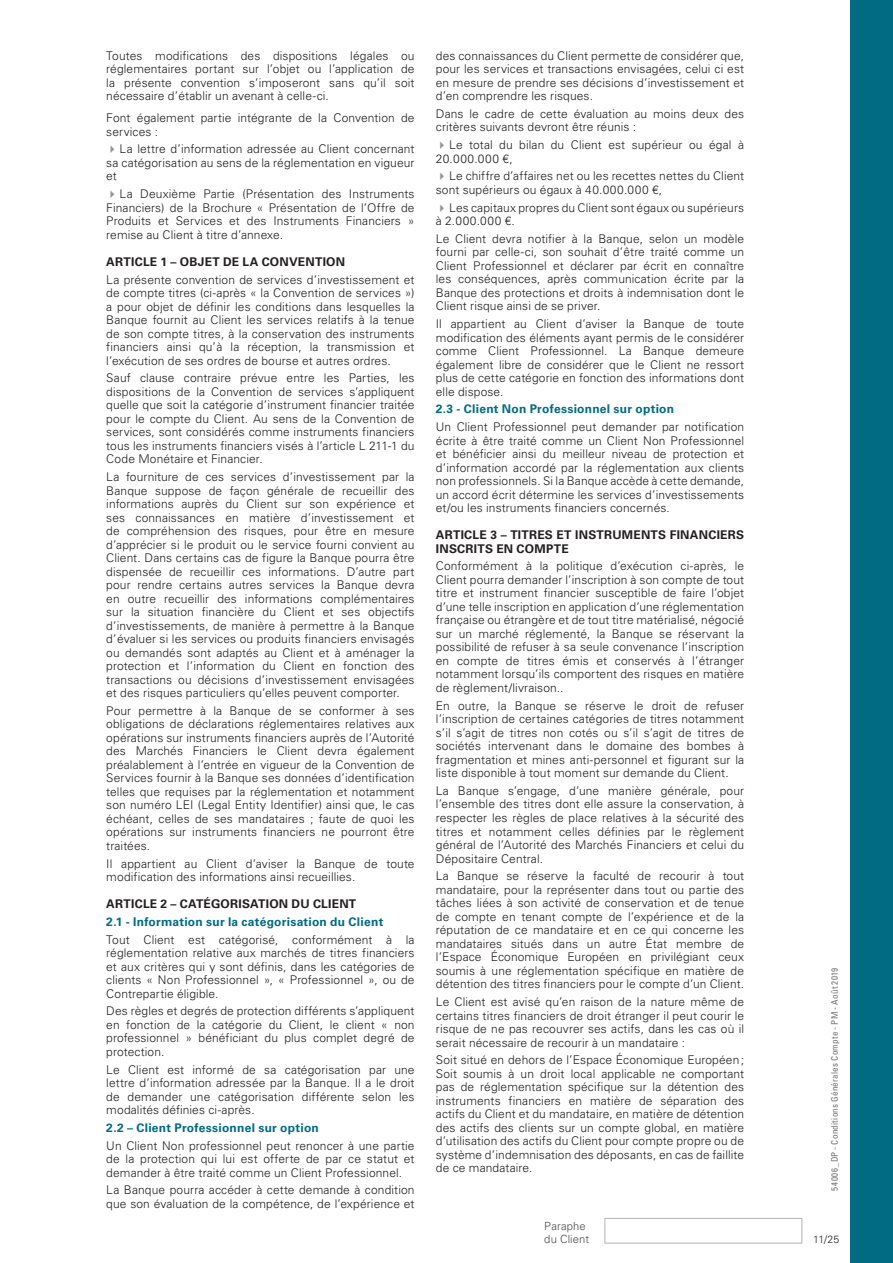
<style>
.page{position:relative;width:893px;height:1263px;background:#fff}
.page>*{position:absolute;margin:0;border:0;box-sizing:border-box;transform-origin:0 0}
.t1{font:300 12px/13.5px "Univers LT Std";letter-spacing:.01em;color:#231f20;text-align:justify}
.t2{font:700 12px/13.5px "Univers LT Std";letter-spacing:.02em;color:#231f20}
.t3{font:700 12px "Univers LT Std";letter-spacing:.02em;color:#006b83}
.t4{font:300 11.25px/13.5px "Univers LT Std";letter-spacing:.01em;color:#4b4c4d}
.t5{font:300 10.5px "Univers LT Std";color:#231f20}
.t6{font:condensed 9px "Univers LT Std";letter-spacing:.03em;color:#717275}
.s1{color:#939598}
</style>
<div class="page">
<div style="left:850px;top:0;width:43px;height:1263px;background:#006b83"></div>
<div style="left:604px;top:1218px;width:198px;height:25px;border:1px solid #afb4b9"></div>
<p class="t1" style="left:106px;top:49px;width:310px">Toutes modifications des dispositions légales ou réglementaires portant sur l’objet ou l’application de la présente convention s’imposeront sans qu’il soit nécessaire d’établir un avenant à celle-ci.</p>
<p class="t1" style="left:106px;top:111px;width:310px">Font également partie intégrante de la Convention de services :</p>
<p class="t1" style="left:106px;top:142px;width:310px"><span class="s1">✔</span>La lettre d’information adressée au Client concernant sa catégorisation au sens de la réglementation en vigueur et</p>
<p class="t1" style="left:106px;top:187px;width:310px"><span class="s1">✔</span>La Deuxième Partie (Présentation des Instruments Financiers) de la Brochure « Présentation de l’Offre de Produits et Services et des Instruments Financiers » remise au Client à titre d’annexe.</p>
<p class="t2" style="left:106px;top:255px;width:240px">ARTICLE 1 – OBJET DE LA CONVENTION</p>
<p class="t1" style="left:106px;top:272px;width:310px">La présente convention de services d’investissement et de compte titres (ci-après « la Convention de services ») a pour objet de définir les conditions dans lesquelles la Banque fournit au Client les services relatifs à la tenue de son compte titres, à la conservation des instruments financiers ainsi qu’à la réception, la transmission et l’exécution de ses ordres de bourse et autres ordres.</p>
<p class="t1" style="left:106px;top:371px;width:310px">Sauf clause contraire prévue entre les Parties, les dispositions de la Convention de services s’appliquent quelle que soit la catégorie d’instrument financier traitée pour le compte du Client. Au sens de la Convention de services, sont considérés comme instruments financiers tous les instruments financiers visés à l’article L 211-1 du Code Monétaire et Financier.</p>
<p class="t1" style="left:106px;top:470px;width:310px">La fourniture de ces services d’investissement par la Banque suppose de façon générale de recueillir des informations auprès du Client sur son expérience et ses connaissances en matière d’investissement et de compréhension des risques, pour être en mesure d’apprécier si le produit ou le service fourni convient au Client. Dans certains cas de figure la Banque pourra être dispensée de recueillir ces informations. D’autre part pour rendre certains autres services la Banque devra en outre recueillir des informations complémentaires sur la situation financière du Client et ses objectifs d’investissements, de manière à permettre à la Banque d’évaluer si les services ou produits financiers envisagés ou demandés sont adaptés au Client et à aménager la protection et l’information du Client en fonction des transactions ou décisions d’investissement envisagées et des risques particuliers qu’elles peuvent comporter.</p>
<p class="t1" style="left:106px;top:704px;width:310px">Pour permettre à la Banque de se conformer à ses obligations de déclarations réglementaires relatives aux opérations sur instruments financiers auprès de l’Autorité des Marchés Financiers le Client devra également préalablement à l’entrée en vigueur de la Convention de Services fournir à la Banque ses données d’identification telles que requises par la réglementation et notamment son numéro LEI (Legal Entity Identifier) ainsi que, le cas échéant, celles de ses mandataires ; faute de quoi les opérations sur instruments financiers ne pourront être traitées.</p>
<p class="t1" style="left:106px;top:856px;width:310px">Il appartient au Client d’aviser la Banque de toute modification des informations ainsi recueillies.</p>
<p class="t2" style="left:106px;top:897px;width:251px">ARTICLE 2 – CATÉGORISATION DU CLIENT</p>
<p class="t3" style="left:106px;top:914px;width:279px">2.1 - Information sur la catégorisation du Client</p>
<p class="t1" style="left:106px;top:932px;width:310px">Tout Client est catégorisé, conformément à la réglementation relative aux marchés de titres financiers et aux critères qui y sont définis, dans les catégories de clients « Non Professionnel », « Professionnel », ou de Contrepartie éligible.</p>
<p class="t1" style="left:106px;top:1004px;width:310px">Des règles et degrés de protection différents s’appliquent en fonction de la catégorie du Client, le client « non professionnel » bénéficiant du plus complet degré de protection.</p>
<p class="t1" style="left:106px;top:1062px;width:310px">Le Client est informé de sa catégorisation par une lettre d’information adressée par la Banque. Il a le droit de demander une catégorisation différente selon les modalités définies ci-après.</p>
<p class="t3" style="left:106px;top:1120px;width:214px">2.2 – Client Professionnel sur option</p>
<p class="t1" style="left:106px;top:1138px;width:310px">Un Client Non professionnel peut renoncer à une partie de la protection qui lui est offerte de par ce statut et demander à être traité comme un Client Professionnel.</p>
<p class="t1" style="left:106px;top:1183px;width:310px">La Banque pourra accéder à cette demande à condition que son évaluation de la compétence, de l’expérience et</p>
<p class="t1" style="left:436px;top:49px;width:310px">des connaissances du Client permette de considérer que, pour les services et transactions envisagées, celui ci est en mesure de prendre ses décisions d’investissement et d’en comprendre les risques.</p>
<p class="t1" style="left:436px;top:107px;width:310px">Dans le cadre de cette évaluation au moins deux des critères suivants devront être réunis :</p>
<p class="t1" style="left:436px;top:138px;width:310px"><span class="s1">✔</span>Le total du bilan du Client est supérieur ou égal à<br>20.000.000 €,</p>
<p class="t1" style="left:436px;top:169px;width:310px"><span class="s1">✔</span>Le chiffre d’affaires net ou les recettes nettes du Client sont supérieurs ou égaux à 40.000.000 €,</p>
<p class="t1" style="left:436px;top:201px;width:310px"><span class="s1">✔</span>Les capitaux propres du Client sont égaux ou supérieurs à 2.000.000 €.</p>
<p class="t1" style="left:436px;top:232px;width:310px">Le Client devra notifier à la Banque, selon un modèle fourni par celle-ci, son souhait d’être traité comme un Client Professionnel et déclarer par écrit en connaître les conséquences, après communication écrite par la Banque des protections et droits à indemnisation dont le Client risque ainsi de se priver.</p>
<p class="t1" style="left:436px;top:317px;width:310px">Il appartient au Client d’aviser la Banque de toute modification des éléments ayant permis de le considérer comme Client Professionnel. La Banque demeure également libre de considérer que le Client ne ressort plus de cette catégorie en fonction des informations dont elle dispose.</p>
<p class="t3" style="left:436px;top:402px;width:240px">2.3 - Client Non Professionnel sur option</p>
<p class="t1" style="left:436px;top:420px;width:310px">Un Client Professionnel peut demander par notification écrite à être traité comme un Client Non Professionnel et bénéficier ainsi du meilleur niveau de protection et d’information accordé par la réglementation aux clients non professionnels. Si la Banque accède à cette demande, un accord écrit détermine les services d’investissements et/ou les instruments financiers concernés.</p>
<p class="t2" style="left:436px;top:528px;width:310px">ARTICLE 3 – TITRES ET INSTRUMENTS FINANCIERS<br>INSCRITS EN COMPTE</p>
<p class="t1" style="left:436px;top:559px;width:310px">Conformément à la politique d’exécution ci-après, le Client pourra demander l’inscription à son compte de tout titre et instrument financier susceptible de faire l’objet d’une telle inscription en application d’une réglementation française ou étrangère et de tout titre matérialisé, négocié sur un marché réglementé, la Banque se réservant la possibilité de refuser à sa seule convenance l’inscription en compte de titres émis et conservés à l’étranger notamment lorsqu’ils comportent des risques en matière de règlement/livraison..</p>
<p class="t1" style="left:436px;top:699px;width:310px">En outre, la Banque se réserve le droit de refuser l’inscription de certaines catégories de titres notamment s’il s’agit de titres non cotés ou s’il s’agit de titres de sociétés intervenant dans le domaine des bombes à fragmentation et mines anti-personnel et figurant sur la liste disponible à tout moment sur demande du Client.</p>
<p class="t1" style="left:436px;top:784px;width:310px">La Banque s’engage, d’une manière générale, pour l’ensemble des titres dont elle assure la conservation, à respecter les règles de place relatives à la sécurité des titres et notamment celles définies par le règlement général de l’Autorité des Marchés Financiers et celui du Dépositaire Central.</p>
<p class="t1" style="left:436px;top:869px;width:310px">La Banque se réserve la faculté de recourir à tout mandataire, pour la représenter dans tout ou partie des tâches liées à son activité de conservation et de tenue de compte en tenant compte de l’expérience et de la réputation de ce mandataire et en ce qui concerne les mandataires situés dans un autre État membre de l’Espace Économique Européen en privilégiant ceux soumis à une réglementation spécifique en matière de détention des titres financiers pour le compte d’un Client.</p>
<p class="t1" style="left:436px;top:995px;width:310px">Le Client est avisé qu’en raison de la nature même de certains titres financiers de droit étranger il peut courir le risque de ne pas recouvrer ses actifs, dans les cas où il serait nécessaire de recourir à un mandataire :</p>
<p class="t1" style="left:436px;top:1053px;width:310px">Soit situé en dehors de l’Espace Économique Européen; Soit soumis à un droit local applicable ne comportant pas de réglementation spécifique sur la détention des instruments financiers en matière de séparation des actifs du Client et du mandataire, en matière de détention des actifs des clients sur un compte global, en matière d’utilisation des actifs du Client pour compte propre ou de système d’indemnisation des déposants, en cas de faillite de ce mandataire.</p>
<p class="t4" style="left:544px;top:1219px;width:46px">Paraphe du Client</p>
<p class="t6" style="left:829px;top:1191px;width:225px;rotate:-90deg">54006_DP - Conditions Générales Compte - PM - Août 2019</p>
<p class="t5" style="left:813px;top:1233px;width:28px">11/25</p>
</div>
